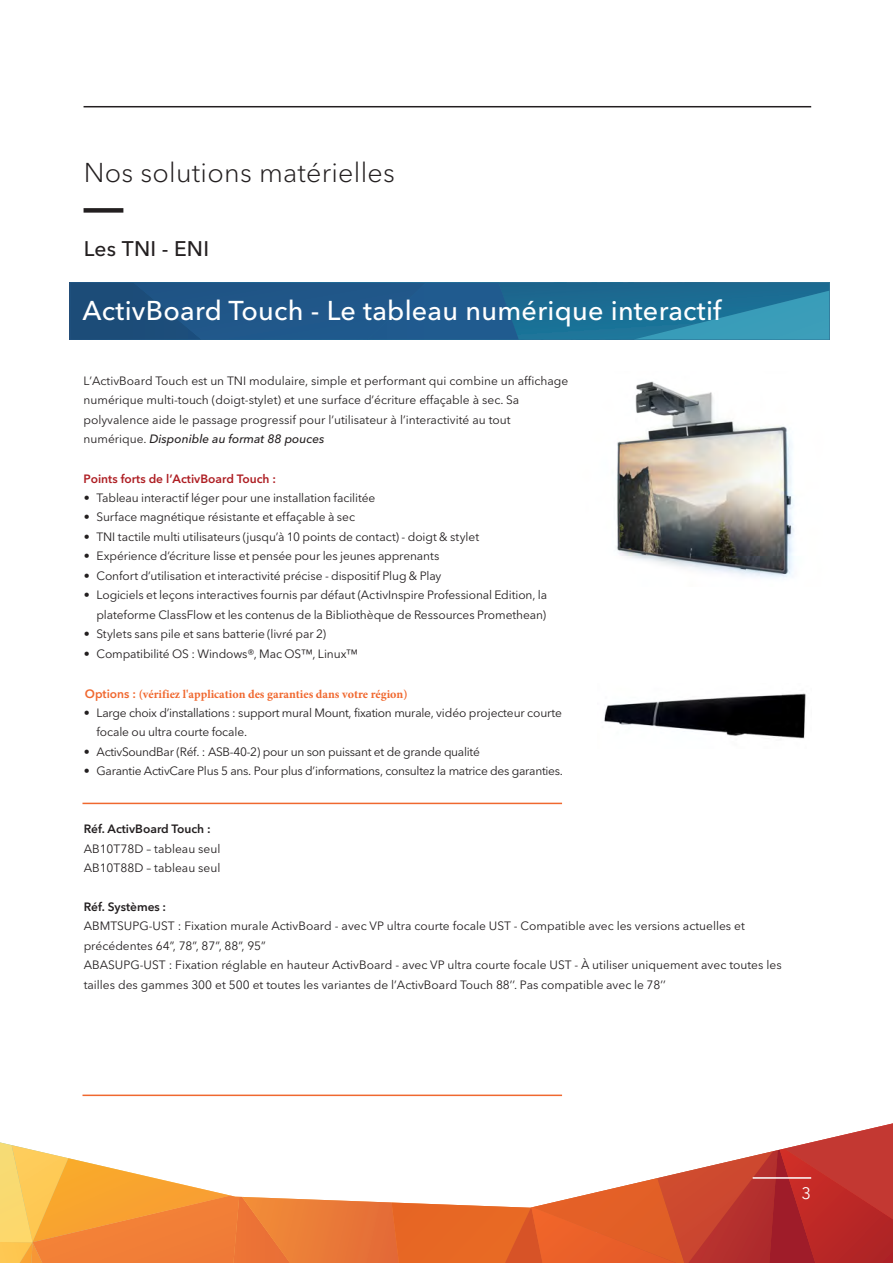
<style>
.page{position:relative;width:893px;height:1263px;background:#fff}
.page>*{position:absolute;margin:0;border:0;box-sizing:border-box;transform-origin:0 0}
.Number_4{font:500 27px "Avenir Next LT Pro";letter-spacing:.01em;color:#fff}
.Title_2{font:300 27px "Avenir Next LT Pro";letter-spacing:.01em;color:#231f20}
.Body_Text{font:500 21px "Avenir Next LT Pro";letter-spacing:.01em;color:#231f20}
.t1{font:16.5px "Avenir Next LT Pro";color:#fff}
.Body_Text-2{font:12px/19.5px "Avenir Next LT Pro";letter-spacing:-.005em;color:#231f20}
.Body_Text-3{font:12px/19.5px "Avenir Next LT Pro";letter-spacing:-.025em;color:#231f20}
.Body_Text-4{font:700 12px "Minion Pro";color:#f0682f}
.Body_Text-5{font:600 12px "Avenir Next LT Pro";color:#ae1e23}
.s1{font-weight:500;font-style:italic}
.s2{font-family:"Avenir Next LT Pro";font-weight:600}
.s3{font-weight:600}
</style>
<div class="page">
<svg style="left:0;top:1123px;width:893px;height:140px"></svg>
<div style="left:84px;top:208px;width:39px;height:5px;background:#231f20"></div>
<svg style="left:70px;top:283px;width:759px;height:56px;background:#206490"></svg>
<img style="left:604px;top:693px;width:202px;height:46px">
<img style="left:616px;top:381px;width:178px;height:197px">
<hr style="left:82px;top:803px;width:480px;height:1px;background:#f0682f">
<hr style="left:82px;top:1094px;width:480px;height:2px;background:#f0682f">
<hr style="left:84px;top:106px;width:727px;height:1px;background:#231f20">
<hr style="left:753px;top:1177px;width:58px;height:2px;background:#fff">
<p class="Title_2" style="left:84px;top:157px;width:313px">Nos solutions matérielles</p>
<p class="Body_Text" style="left:84px;top:236px;width:127px">Les TNI - ENI</p>
<p class="Number_4" style="left:82px;top:295px;width:641px">ActivBoard Touch - Le tableau numérique interactif</p>
<p class="Body_Text-2" style="left:83px;top:371px;width:486px">L’ActivBoard Touch est un TNI modulaire, simple et performant qui combine un affichage numérique multi-touch (doigt-stylet) et une surface d’écriture effaçable à sec. Sa polyvalence aide le passage progressif pour l’utilisateur à l’interactivité au tout numérique. <span class="s1">Disponible au format 88 pouces</span></p>
<p class="Body_Text-5" style="left:83px;top:471px;width:194px">Points forts de l’ActivBoard Touch :</p>
<p class="Body_Text-2" style="left:84px;top:488px;width:293px">• Tableau interactif léger pour une installation facilitée</p>
<p class="Body_Text-2" style="left:84px;top:507px;width:273px">• Surface magnétique résistante et effaçable à sec</p>
<p class="Body_Text-2" style="left:84px;top:527px;width:397px">• TNI tactile multi utilisateurs (jusqu’à 10 points de contact) - doigt &amp; stylet</p>
<p class="Body_Text-2" style="left:84px;top:546px;width:357px">• Expérience d’écriture lisse et pensée pour les jeunes apprenants</p>
<p class="Body_Text-2" style="left:84px;top:566px;width:359px">• Confort d’utilisation et interactivité précise - dispositif Plug &amp; Play</p>
<p class="Body_Text-2" style="left:84px;top:585px;width:465px;text-align:right">• Logiciels et leçons interactives fournis par défaut (ActivInspire Professional Edition, la plateforme ClassFlow et les contenus de la Bibliothèque de Ressources Promethean)</p>
<p class="Body_Text-2" style="left:84px;top:624px;width:244px">• Stylets sans pile et sans batterie (livré par 2)</p>
<p class="Body_Text-2" style="left:84px;top:644px;width:275px">• Compatibilité OS : Windows®, Mac OS™, Linux™</p>
<p class="Body_Text-4" style="left:85px;top:686px;width:324px"><span class="s2">Options :</span> (vérifiez l'application des garanties dans votre région)</p>
<p class="Body_Text-3" style="left:97px;top:703px;width:467px;text-indent:-13px">• Large choix d’installations : support mural Mount, fixation murale, vidéo projecteur courte focale ou ultra courte focale.</p>
<p class="Body_Text-3" style="left:84px;top:742px;width:398px">• ActivSoundBar (Réf. : ASB-40-2) pour un son puissant et de grande qualité</p>
<p class="Body_Text-3" style="left:84px;top:761px;width:481px">• Garantie ActivCare Plus 5 ans. Pour plus d’informations, consultez la matrice des garanties.</p>
<p class="Body_Text-2" style="left:84px;top:819px;width:138px"><span class="s3">Réf. ActivBoard Touch :<br></span>AB10T78D – tableau seul<br>AB10T88D – tableau seul</p>
<p class="Body_Text-2" style="left:84px;top:897px;width:699px"><span class="s3">Réf. Systèmes :<br></span>ABMTSUPG-UST : Fixation murale ActivBoard - avec VP ultra courte focale UST - Compatible avec les versions actuelles et précédentes 64”, 78”, 87”, 88”, 95”<br>ABASUPG-UST : Fixation réglable en hauteur ActivBoard - avec VP ultra courte focale UST - À utiliser uniquement avec toutes les tailles des gammes 300 et 500 et toutes les variantes de l’ActivBoard Touch 88’’. Pas compatible avec le 78’’</p>
<p class="t1" style="left:802px;top:1183px;width:11px">3</p>
</div>
